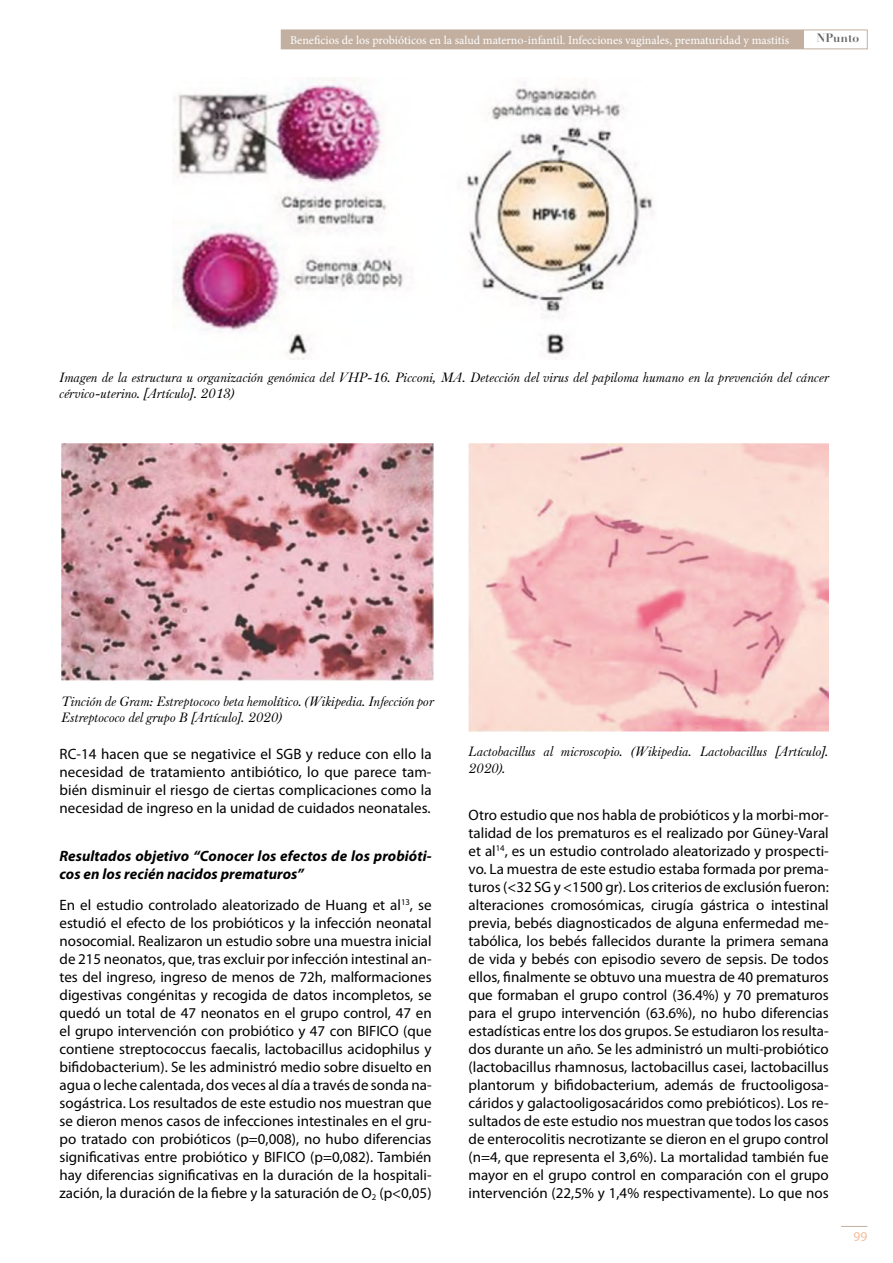
<style>
.page{position:relative;width:893px;height:1263px;background:#fff}
.page>*{position:absolute;margin:0;border:0;box-sizing:border-box;transform-origin:0 0}
.t1{font:15px/18px "Myriad Pro";color:#000;text-align:justify}
.t2{font:italic 700 15px/18px "Myriad Pro";letter-spacing:.005em;color:#000}
.t3{font:italic 13.5px/16.2px "Baskerville F";color:#000}
.t4{font:13.5px "Myriad Pro";color:#f6bc96}
.t5{font:12px "Minion Pro";color:#fff}
.t6{font:700 12px "Didot LH";color:#646363}
</style>
<div class="page">
<svg style="left:841px;top:1226px;width:26px;height:1px"></svg>
<div style="left:281px;top:30px;width:586px;height:19px;border:1px solid #c2afa0"></div>
<div style="left:281px;top:30px;width:523px;height:19px;background:#c2afa0"></div>
<img style="left:173px;top:78px;width:481px;height:281px">
<img style="left:62px;top:444px;width:372px;height:236px">
<img style="left:469px;top:444px;width:360px;height:288px">
<p class="t5" style="left:290px;top:32px;width:501px">Beneficios de los probióticos en la salud materno-infantil. Infecciones vaginales, prematuridad y mastitis</p>
<p class="t6" style="left:816px;top:30px;width:44px">NPunto</p>
<p class="t3" style="left:60px;top:369px;width:771px">Imagen de la estructura u organización genómica del VHP-16. Picconi, MA. Detección del virus del papiloma humano en la prevención del cáncer cérvico-uterino. [Artículo]. 2013)</p>
<p class="t3" style="left:62px;top:693px;width:374px">Tinción de Gram: Estreptococo beta hemolítico. (Wikipedia. Infección por<br>Estreptococo del grupo B [Artículo]. 2020)</p>
<p class="t1" style="left:60px;top:745px;width:374px">RC-14 hacen que se negativice el SGB y reduce con ello la necesidad de tratamiento antibiótico, lo que parece tam&shy;bién disminuir el riesgo de ciertas complicaciones como la necesidad de ingreso en la unidad de cuidados neonatales.</p>
<p class="t2" style="left:60px;top:847px;width:374px">Resultados objetivo “Conocer los efectos de los probióti&shy;cos en los recién nacidos prematuros”</p>
<p class="t1" style="left:60px;top:896px;width:374px">En el estudio controlado aleatorizado de Huang et al<sup>13</sup>, se estudió el efecto de los probióticos y la infección neonatal nosocomial. Realizaron un estudio sobre una muestra inicial de 215 neonatos, que, tras excluir por infección intestinal an&shy;tes del ingreso, ingreso de menos de 72h, malformaciones digestivas congénitas y recogida de datos incompletos, se quedó un total de 47 neonatos en el grupo control, 47 en el grupo intervención con probiótico y 47 con BIFICO (que contiene streptococcus faecalis, lactobacillus acidophilus y bifidobacterium). Se les administró medio sobre disuelto en agua o leche calentada, dos veces al día a través de sonda na&shy;sogástrica. Los resultados de este estudio nos muestran que se dieron menos casos de infecciones intestinales en el gru&shy;po tratado con probióticos (p=0,008), no hubo diferencias significativas entre probiótico y BIFICO (p=0,082). También hay diferencias significativas en la duración de la hospitali&shy;zación, la duración de la fiebre y la saturación de O<sub>2</sub> (p&lt;0,05)</p>
<p class="t3" style="left:469px;top:744px;width:362px">Lactobacillus al microscopio. (Wikipedia. Lactobacillus [Artículo].<br>2020).</p>
<p class="t1" style="left:469px;top:805px;width:362px">Otro estudio que nos habla de probióticos y la morbi-mor&shy;talidad de los prematuros es el realizado por Güney-Varal et al<sup>14</sup>, es un estudio controlado aleatorizado y prospecti&shy;vo. La muestra de este estudio estaba formada por prema&shy;turos (&lt;32 SG y &lt;1500 gr). Los criterios de exclusión fueron: alteraciones cromosómicas, cirugía gástrica o intestinal previa, bebés diagnosticados de alguna enfermedad me&shy;tabólica, los bebés fallecidos durante la primera semana de vida y bebés con episodio severo de sepsis. De todos ellos, finalmente se obtuvo una muestra de 40 prematuros que formaban el grupo control (36.4%) y 70 prematuros para el grupo intervención (63.6%), no hubo diferencias estadísticas entre los dos grupos. Se estudiaron los resulta&shy;dos durante un año. Se les administró un multi-probiótico (lactobacillus rhamnosus, lactobacillus casei, lactobacillus plantorum y bifidobacterium, además de fructooligosa&shy;cáridos y galactooligosacáridos como prebióticos). Los re&shy;sultados de este estudio nos muestran que todos los casos de enterocolitis necrotizante se dieron en el grupo control (n=4, que representa el 3,6%). La mortalidad también fue mayor en el grupo control en comparación con el grupo intervención (22,5% y 1,4% respectivamente). Lo que nos</p>
<p class="t4" style="left:854px;top:1228px;width:15px">99</p>
</div>
